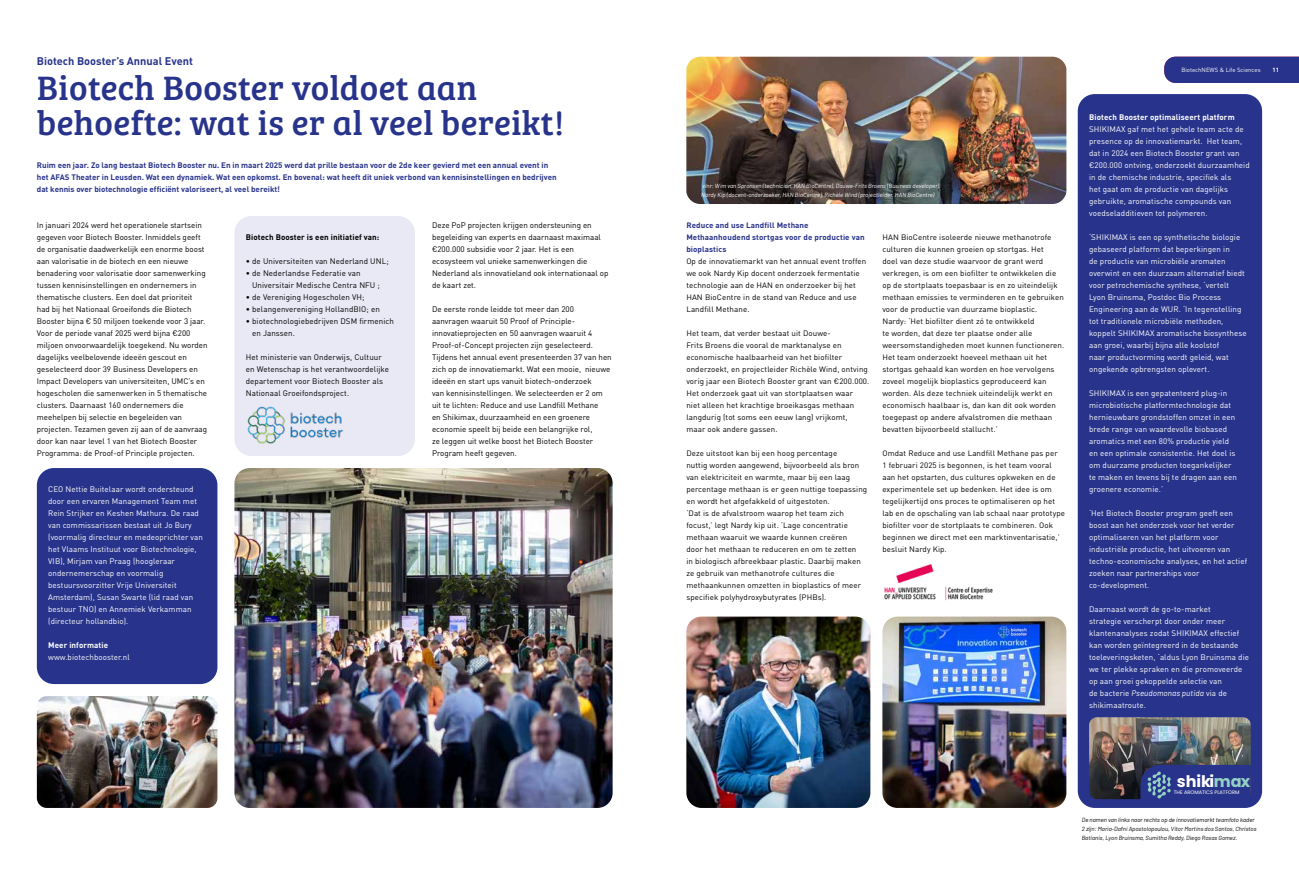
<style>
.page{position:relative;width:1299px;height:893px;background:#fff}
.page>*{position:absolute;margin:0;border:0;box-sizing:border-box;transform-origin:0 0}
.t1{font:35px/35px "Bree Serif";letter-spacing:.01em;color:#28348b}
.t2{font:700 16px "Poppins";color:#fff}
.t3{font:700 11px "DIN Pro";color:#28348b}
.t4{font:8px/12px "DIN Pro";letter-spacing:.01em;color:#fff}
.t5{font:8px/12px "DIN Pro";color:#000}
.t6{font:700 8px "DIN Pro";letter-spacing:.01em;color:#fff}
.t7{font:700 8px "DIN Pro";letter-spacing:.01em;color:#000}
.t8{font:italic 8px "Barlow";letter-spacing:.01em;color:#fff}
.t9{font:700 7.9px/12px "DIN Pro";color:#28348b}
.t10{font:7.8px/12px "DIN Pro";letter-spacing:.01em;color:#000}
.t11{font:700 7.8px/12px "DIN Pro";letter-spacing:.01em;color:#28348b}
.t12{font:italic 6px/9px "Barlow";color:#000}
.t13{font:italic 6px/9px "Barlow";color:#fff}
.t14{font:6px "DIN Pro";color:#fff}
.t15{font:700 6px "DIN Pro";color:#fff}
.t16{font:5px "Poppins";color:#fff}
.s1{font-family:"DIN Pro";font-style:normal}
.s2{color:#94d1c4}
</style>
<div class="page">
<div style="left:1164px;top:57px;width:134px;height:26px;background:#28348b"></div>
<div style="left:234px;top:216px;width:181px;height:240px;background:#e9e8f5;border-radius:17px"></div>
<div style="left:1077px;top:94px;width:184px;height:714px;background:#28348b;border-radius:17px"></div>
<div style="left:37px;top:468px;width:180px;height:216px;background:#28348b;border-radius:17px"></div>
<img style="left:234px;top:468px;width:378px;height:340px">
<img style="left:37px;top:696px;width:180px;height:112px">
<img style="left:686px;top:57px;width:380px;height:147px">
<img style="left:686px;top:617px;width:184px;height:191px">
<img style="left:882px;top:617px;width:184px;height:191px">
<img style="left:1089px;top:717px;width:161px;height:82px">
<img style="left:247px;top:406px;width:96px;height:38px">
<img style="left:884px;top:564px;width:109px;height:36px">
<svg style="left:1140px;top:765px;width:110px;height:34px"></svg>
<h3 class="t3" style="left:37px;top:54px;width:158px">Biotech Booster’s Annual Event</h3>
<h1 class="t1" style="left:37px;top:69px;width:528px">Biotech Booster voldoet aan behoefte: wat is er al veel bereikt!</h1>
<p class="t9" style="left:37px;top:159px;width:521px">Ruim een jaar. Zo lang bestaat Biotech Booster nu. En in maart 2025 werd dat prille bestaan voor de 2de keer gevierd met een annual event in het AFAS Theater in Leusden. Wat een dynamiek. Wat een opkomst. En bovenal: wat heeft dit uniek verbond van kennisinstellingen en bedrijven dat kennis over biotechnologie efficiënt valoriseert, al veel bereikt!</p>
<p class="t5" style="left:37px;top:219px;width:172px">In januari 2024 werd het operationele startsein gegeven voor Biotech Booster. Inmiddels geeft de organisatie daadwerkelijk een enorme boost aan valorisatie in de biotech en een nieuwe benadering voor valorisatie door samenwerking tussen kennisinstellingen en ondernemers in thematische clusters. Een doel dat prioriteit had bij het Nationaal Groeifonds die Biotech Booster bijna € 50 miljoen toekende voor 3 jaar.<br>Voor de periode vanaf 2025 werd bijna €200 miljoen onvoorwaardelijk toegekend. Nu worden dagelijks veelbelovende ideeën gescout en geselecteerd door 39 Business Developers en Impact Developers van universiteiten, UMC’s en hogescholen die samenwerken in 5 thematische clusters. Daarnaast 160 ondernemers die meehelpen bij selectie en begeleiden van projecten. Tezamen geven zij aan of de aanvraag door kan naar level 1 van het Biotech Booster Programma: de Proof-of Principle projecten.</p>
<p class="t5" style="left:432px;top:219px;width:178px">Deze PoP projecten krijgen ondersteuning en begeleiding van experts en daarnaast maximaal €200.000 subsidie voor 2 jaar. Het is een ecosysteem vol unieke samenwerkingen die Nederland als innovatieland ook internationaal op de kaart zet.</p>
<p class="t7" style="left:246px;top:232px;width:135px">Biotech Booster is een initiatief van:</p>
<p class="t5" style="left:246px;top:255px;width:144px">• de Universiteiten van Nederland UNL;</p>
<p class="t5" style="left:252px;top:267px;width:129px;text-indent:-6px">• de Nederlandse Federatie van<br>Universitair Medische Centra NFU ;</p>
<p class="t5" style="left:246px;top:291px;width:120px">• de Vereniging Hogescholen VH;</p>
<p class="t5" style="left:246px;top:303px;width:136px">• belangenvereniging HollandBIO; en</p>
<p class="t5" style="left:252px;top:315px;width:143px;text-indent:-6px">• biotechnologiebedrijven DSM firmenich en Janssen.</p>
<p class="t5" style="left:246px;top:351px;width:145px">Het ministerie van Onderwijs, Cultuur en Wetenschap is het verantwoordelijke departement voor Biotech Booster als Nationaal Groeifondsproject.</p>
<p class="t5" style="left:432px;top:303px;width:181px">De eerste ronde leidde tot meer dan 200 aanvragen waaruit 50 Proof of Principle&shy;innovatieprojecten en 50 aanvragen waaruit 4<br>Proof-of-Concept projecten zijn geselecteerd.<br>Tijdens het annual event presenteerden 37 van hen zich op de innovatiemarkt. Wat een mooie, nieuwe ideeën en start ups vanuit biotech-onderzoek<br>van kennisinstellingen. We selecteerden er 2 om uit te lichten: Reduce and use Landfill Methane<br>en Shikimax, duurzaamheid en een groenere economie speelt bij beide een belangrijke rol,<br>ze leggen uit welke boost het Biotech Booster Program heeft gegeven.</p>
<p class="t4" style="left:48px;top:483px;width:156px">CEO Nettie Buitelaar wordt ondersteund door een ervaren Management Team met Rein Strijker en Keshen Mathura. De raad van commissarissen bestaat uit Jo Bury (voormalig directeur en medeoprichter van het Vlaams Instituut voor Biotechnologie, VIB), Mirjam van Praag (hoogleraar ondernemerschap en voormalig bestuursvoorzitter Vrije Universiteit Amsterdam), Susan Swarte (lid raad van bestuur TNO) en Annemiek Verkamman (directeur hollandbio).</p>
<p class="t6" style="left:48px;top:640px;width:61px">Meer informatie</p>
<p class="t4" style="left:48px;top:651px;width:83px">www.biotechbooster.nl</p>
<p class="t13" style="left:701px;top:181px;width:241px">vlnr: Wim van Spronsen (technician, HAN BioCentre), Douwe-Frits Broens (Business developer),<br>Nardy Kip (docent-onderzoeker, HAN BioCentre), Richèle Wind (projectleider, HAN BioCentre)</p>
<p class="t11" style="left:686px;top:219px;width:180px">Reduce and use Landfill Methane<br>Methaanhoudend stortgas voor de productie van bioplastics</p>
<p class="t10" style="left:686px;top:255px;width:181px">Op de innovatiemarkt van het annual event troffen we ook Nardy Kip docent onderzoek fermentatie technologie aan de HAN en onderzoeker bij het HAN BioCentre in de stand van Reduce and use Landfill Methane.</p>
<p class="t10" style="left:686px;top:327px;width:184px">Het team, dat verder bestaat uit Douwe-<br>Frits Broens die vooral de marktanalyse en economische haalbaarheid van het biofilter onderzoekt, en projectleider Richèle Wind, ontving vorig jaar een Biotech Booster grant van €200.000.<br>Het onderzoek gaat uit van stortplaatsen waar<br>niet alleen het krachtige broeikasgas methaan langdurig (tot soms een eeuw lang) vrijkomt,<br>maar ook andere gassen.</p>
<p class="t10" style="left:686px;top:447px;width:182px">Deze uitstoot kan bij een hoog percentage<br>nuttig worden aangewend, bijvoorbeeld als bron van elektriciteit en warmte, maar bij een laag percentage methaan is er geen nuttige toepassing en wordt het afgefakkeld of uitgestoten.<br>‘Dat is de afvalstroom waarop het team zich focust,’ legt Nardy kip uit. ‘Lage concentratie methaan waaruit we waarde kunnen creëren<br>door het methaan te reduceren en om te zetten<br>in biologisch afbreekbaar plastic. Daarbij maken ze gebruik van methanotrofe cultures die methaankunnen omzetten in bioplastics of meer specifiek polyhydroxybutyrates (PHBs).</p>
<p class="t10" style="left:882px;top:231px;width:183px">HAN BioCentre isoleerde nieuwe methanotrofe culturen die kunnen groeien op stortgas. Het<br>doel van deze studie waarvoor de grant werd verkregen, is om een biofilter te ontwikkelen die op de stortplaats toepasbaar is en zo uiteindelijk methaan emissies te verminderen en te gebruiken voor de productie van duurzame bioplastic.<br>Nardy: ‘Het biofilter dient zó te ontwikkeld<br>te worden, dat deze ter plaatse onder alle weersomstandigheden moet kunnen functioneren.<br>Het team onderzoekt hoeveel methaan uit het stortgas gehaald kan worden en hoe vervolgens zoveel mogelijk bioplastics geproduceerd kan worden. Als deze techniek uiteindelijk werkt en economisch haalbaar is, dan kan dit ook worden toegepast op andere afvalstromen die methaan bevatten bijvoorbeeld stallucht.’</p>
<p class="t10" style="left:882px;top:447px;width:184px">Omdat Reduce and use Landfill Methane pas per<br>1 februari 2025 is begonnen, is het team vooral aan het opstarten, dus cultures opkweken en de experimentele set up bedenken. Het idee is om tegelijkertijd ons proces te optimaliseren op het lab en de opschaling van lab schaal naar prototype biofilter voor de stortplaats te combineren. Ook beginnen we direct met een marktinventarisatie,’ besluit Nardy Kip.</p>
<p class="t14" style="left:1181px;top:66px;width:81px">BiotechNEWS &amp; Life Sciences</p>
<p class="t15" style="left:1272px;top:66px;width:8px">11</p>
<p class="t6" style="left:1089px;top:112px;width:147px">Biotech Booster optimaliseert platform</p>
<p class="t4" style="left:1089px;top:123px;width:162px">SHIKIMAX gaf met het gehele team acte de presence op de innovatiemarkt. Het team, dat in 2024 een Biotech Booster grant van €200.000 ontving, onderzoekt duurzaamheid in de chemische industrie, specifiek als<br>het gaat om de productie van dagelijks gebruikte, aromatische compounds van voedseladditieven tot polymeren.</p>
<p class="t4" style="left:1089px;top:231px;width:159px">‘SHIKIMAX is een op synthetische biologie gebaseerd platform dat beperkingen in<br>de productie van microbiële aromaten overwint en een duurzaam alternatief biedt voor petrochemische synthese, ‘vertelt Lyon Bruinsma, Postdoc Bio Process Engineering aan de WUR. ‘In tegenstelling tot traditionele microbiële methoden, koppelt SHIKIMAX aromatische biosynthese aan groei, waarbij bijna alle koolstof<br>naar productvorming wordt geleid, wat ongekende opbrengsten oplevert.</p>
<p class="t4" style="left:1089px;top:387px;width:149px">SHIKIMAX is een gepatenteerd plug-in microbiotische platformtechnologie dat hernieuwbare grondstoffen omzet in een brede range van waardevolle biobased aromatics met een 80% productie yield en een optimale consistentie. Het doel is om duurzame producten toegankelijker te maken en tevens bij te dragen aan een groenere economie.’</p>
<p class="t4" style="left:1089px;top:507px;width:159px">‘Het Biotech Booster program geeft een boost aan het onderzoek voor het verder optimaliseren van het platform voor industriële productie, het uitvoeren van techno-economische analyses, en het actief zoeken naar partnerships voor co-development.</p>
<p class="t4" style="left:1089px;top:603px;width:161px">Daarnaast wordt de go-to-market<br>strategie verscherpt door onder meer klantenanalyses zodat SHIKIMAX effectief kan worden geïntegreerd in de bestaande toeleveringsketen, ‘aldus Lyon Bruinsma die we ter plekke spraken en die promoveerde op aan groei gekoppelde selectie van</p>
<p class="t8" style="left:1089px;top:687px;width:139px"><span class="s1">de bacterie</span> Pseudomonas putida <span class="s1">via de</span></p>
<p class="t4" style="left:1089px;top:699px;width:58px">shikimaatroute.</p>
<h2 class="t2" style="left:1176px;top:773px;width:75px">shiki<span class="s2">max</span></h2>
<p class="t16" style="left:1173px;top:789px;width:67px">THE AROMATICS PLATFORM</p>
<p class="t12" style="left:1081px;top:815px;width:176px">De namen van links naar rechts op de innovatiemarkt teamfoto kader<br>2 zijn: Maria-Dafni Apostolopoulou, Vitor Martins dos Santos, Christos<br>Batianis, Lyon Bruinsma, Sumitha Reddy, Diego Rosas Gomez.</p>
</div>
